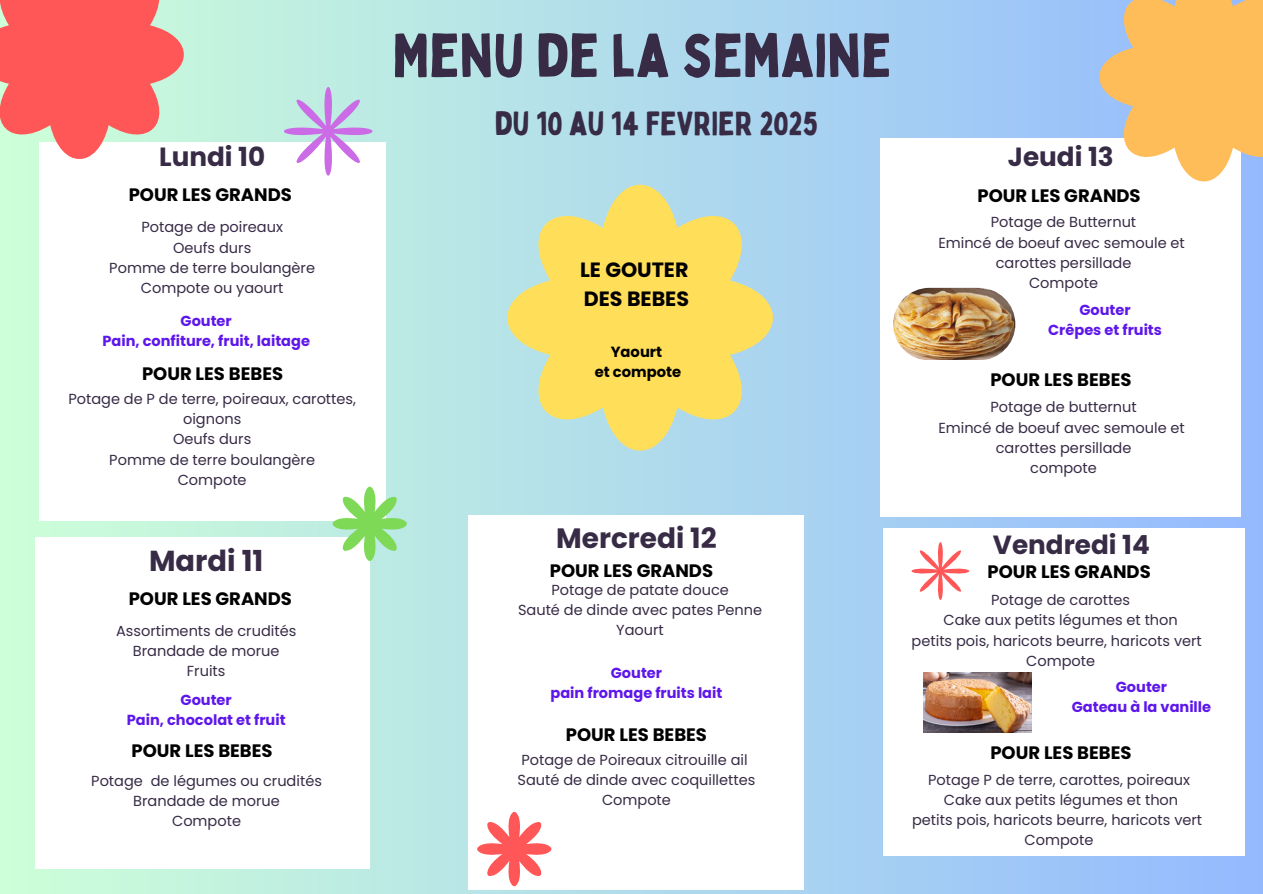
<style>
.page{position:relative;width:1263px;height:894px;background:#fff}
.page>*{position:absolute;margin:0;border:0;box-sizing:border-box;transform-origin:0 0}
.t1{font:60.15px "Bobby Jones";color:#372b46}
.t2{font:33px "Bobby Jones";color:#372b46}
.t3{font:700 28.95px "Poppins";color:#372b46}
.t4{font:700 27.9px "Poppins";color:#372b46}
.t5{font:700 26.25px "Poppins";color:#372b46}
.t6{font:700 20.55px/28.7px "Poppins";color:#000}
.t7{font:700 18px "Poppins";color:#000}
.t8{font:700 14.7px/20px "Poppins";color:#000;text-align:center}
.t9{font:14.55px/20.2px "Poppins";color:#372b46;text-align:center}
.t10{font:700 14.55px/20.2px "Poppins";color:#5e17eb;text-align:center}
</style>
<div class="page">
<div style="left:0;top:0;width:1263px;height:893px;background:linear-gradient(to right,#cefeda,#98bcfe)"></div>
<div style="left:35px;top:537px;width:335px;height:331px;background:#fff"></div>
<div style="left:39px;top:142px;width:347px;height:378px;background:#fff"></div>
<div style="left:883px;top:528px;width:361px;height:326px;background:#fff"></div>
<div style="left:468px;top:515px;width:336px;height:374px;background:#fff"></div>
<div style="left:880px;top:138px;width:361px;height:378px;background:#fff"></div>
<svg style="left:0;top:0;width:195px;height:170px;background:#f38b86"></svg>
<svg style="left:1088px;top:0;width:175px;height:193px"></svg>
<svg style="left:271px;top:74px;width:115px;height:102px"></svg>
<svg style="left:332px;top:486px;width:75px;height:74px"></svg>
<svg style="left:493px;top:170px;width:294px;height:295px;background:#d9dd9f"></svg>
<svg style="left:477px;top:812px;width:74px;height:73px"></svg>
<svg style="left:911px;top:542px;width:59px;height:58px"></svg>
<img style="left:893px;top:288px;width:122px;height:72px;border-radius:36px">
<img style="left:924px;top:672px;width:108px;height:60px">
<p class="t5" style="left:159px;top:138px;width:108px">Lundi 10</p>
<p class="t7" style="left:129px;top:182px;width:165px">POUR LES GRANDS</p>
<p class="t9" style="left:141px;top:217px;width:143px">Potage de poireaux</p>
<p class="t9" style="left:173px;top:237px;width:80px">Oeufs durs</p>
<h5 class="t9" style="left:109px;top:257px;width:207px">Pomme de terre boulangère</h5>
<p class="t9" style="left:141px;top:278px;width:144px">Compote ou yaourt</p>
<p class="t10" style="left:102px;top:310px;width:209px">Gouter<br>Pain, confiture, fruit, laitage</p>
<p class="t7" style="left:142px;top:360px;width:143px">POUR LES BEBES</p>
<h5 class="t9" style="left:68px;top:388px;width:289px">Potage de P de terre, poireaux, carottes, oignons</h5>
<p class="t9" style="left:173px;top:429px;width:80px">Oeufs durs</p>
<p class="t9" style="left:109px;top:449px;width:207px">Pomme de terre boulangère</p>
<p class="t9" style="left:178px;top:469px;width:70px">Compote</p>
<p class="t3" style="left:149px;top:540px;width:116px">Mardi 11</p>
<p class="t7" style="left:129px;top:586px;width:165px">POUR LES GRANDS</p>
<p class="t9" style="left:116px;top:620px;width:182px">Assortiments de crudités</p>
<p class="t9" style="left:133px;top:640px;width:148px">Brandade de morue</p>
<h4 class="t9" style="left:187px;top:660px;width:40px">Fruits</h4>
<p class="t10" style="left:127px;top:689px;width:160px">Gouter<br>Pain, chocolat et fruit</p>
<p class="t7" style="left:131px;top:738px;width:143px">POUR LES BEBES</p>
<p class="t9" style="left:91px;top:770px;width:232px">Potage de légumes ou crudités</p>
<h3 class="t9" style="left:133px;top:790px;width:148px">Brandade de morue</h3>
<p class="t9" style="left:172px;top:810px;width:70px">Compote</p>
<h5 class="t1" style="left:392px;top:18px;width:500px">MENU DE LA SEMAINE</h5>
<h6 class="t2" style="left:495px;top:103px;width:325px">DU 10 AU 14 FEVRIER 2025</h6>
<p class="t6" style="left:580px;top:255px;width:111px">LE GOUTER<br>DES BEBES</p>
<p class="t8" style="left:595px;top:341px;width:88px">Yaourt<br>et compote</p>
<h3 class="t4" style="left:556px;top:518px;width:162px">Mercredi 12</h3>
<p class="t7" style="left:550px;top:557px;width:165px">POUR LES GRANDS</p>
<p class="t9" style="left:551px;top:579px;width:179px">Potage de patate douce</p>
<p class="t9" style="left:518px;top:599px;width:246px">Sauté de dinde avec pates Penne</p>
<p class="t9" style="left:616px;top:620px;width:49px">Yaourt</p>
<p class="t10" style="left:551px;top:662px;width:173px">Gouter<br>pain fromage fruits lait</p>
<h6 class="t7" style="left:566px;top:722px;width:143px">POUR LES BEBES</h6>
<h3 class="t9" style="left:521px;top:749px;width:228px">Potage de Poireaux citrouille ail</h3>
<h5 class="t9" style="left:517px;top:769px;width:239px">Sauté de dinde avec coquillettes</h5>
<p class="t9" style="left:602px;top:789px;width:70px">Compote</p>
<h5 class="t5" style="left:1008px;top:138px;width:107px">Jeudi 13</h5>
<h3 class="t7" style="left:977px;top:183px;width:165px">POUR LES GRANDS</h3>
<h5 class="t9" style="left:991px;top:212px;width:147px">Potage de Butternut</h5>
<p class="t9" style="left:938px;top:232px;width:248px">Emincé de boeuf avec semoule et</p>
<p class="t9" style="left:996px;top:252px;width:137px">carottes persillade</p>
<p class="t9" style="left:1029px;top:273px;width:70px">Compote</p>
<p class="t10" style="left:1048px;top:299px;width:115px">Gouter<br>Crêpes et fruits</p>
<p class="t7" style="left:990px;top:366px;width:143px">POUR LES BEBES</p>
<p class="t9" style="left:990px;top:397px;width:148px">Potage de butternut</p>
<p class="t9" style="left:938px;top:417px;width:248px">Emincé de boeuf avec semoule et</p>
<p class="t9" style="left:996px;top:437px;width:137px">carottes persillade</p>
<p class="t9" style="left:1030px;top:458px;width:68px">compote</p>
<p class="t5" style="left:993px;top:526px;width:158px">Vendredi 14</p>
<p class="t9" style="left:991px;top:589px;width:140px">Potage de carottes</p>
<h1 class="t9" style="left:943px;top:610px;width:236px">Cake aux petits légumes et thon</h1>
<p class="t9" style="left:912px;top:630px;width:292px">petits pois, haricots beurre, haricots vert</p>
<h2 class="t9" style="left:1026px;top:650px;width:70px">Compote</h2>
<h6 class="t7" style="left:987px;top:558px;width:165px">POUR LES GRANDS</h6>
<p class="t10" style="left:1072px;top:676px;width:141px">Gouter<br>Gateau à la vanille</p>
<h5 class="t7" style="left:990px;top:740px;width:143px">POUR LES BEBES</h5>
<p class="t9" style="left:928px;top:769px;width:264px">Potage P de terre, carottes, poireaux</p>
<h6 class="t9" style="left:944px;top:789px;width:236px">Cake aux petits légumes et thon</h6>
<h5 class="t9" style="left:912px;top:809px;width:292px">petits pois, haricots beurre, haricots vert</h5>
<h3 class="t9" style="left:1025px;top:829px;width:70px">Compote</h3>
</div>
